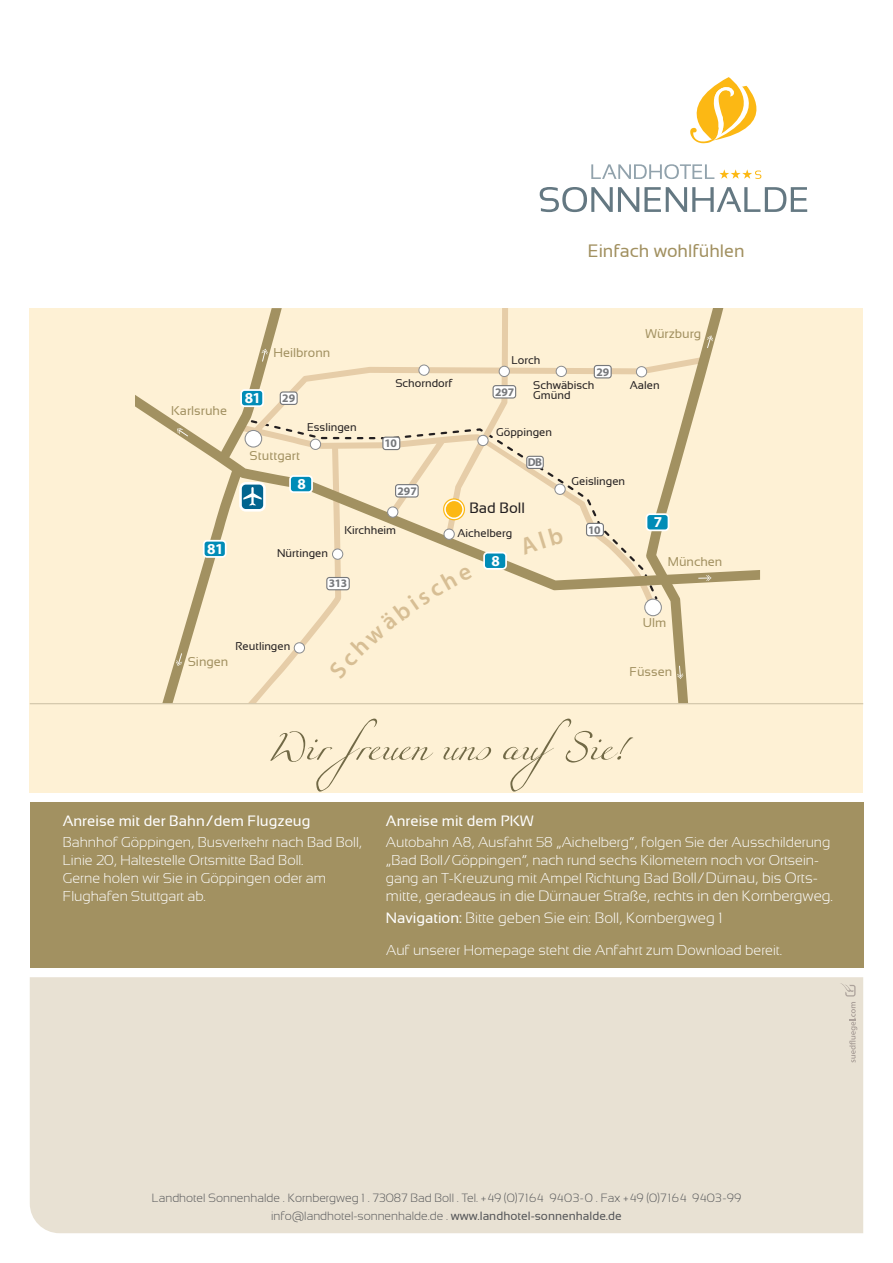
<style>
.page{position:relative;width:893px;height:1263px;background:#fff}
.page>*{position:absolute;margin:0;border:0;box-sizing:border-box;transform-origin:0 0}
.t1{font:54px "Miama";color:#716946;scale:1.11 1}
.t2{font:18px "Sansation";color:#a29161}
.t3{font:700 15.15px "Myriad Pro";color:#fff}
.t4{font:300 15px/22.5px "Sansation";color:#fff}
.t5{font:15px "Sansation";color:#fff}
.t6{font:15px "Sansation";color:#231f20}
.t7{font:300 14.25px/18px "Sansation";color:#fff}
.t8{font:12.75px "Sansation";color:#a29161}
.t9{font:300 12px/18px "Sansation";color:#57585a;text-align:center}
.t10{font:700 11.7px "Myriad Pro";letter-spacing:-.01em;color:#76787b}
.t11{font:700 11.55px "Myriad Pro";color:#76787b}
.t12{font:700 11.4px "Myriad Pro";color:#76787b}
.t13{font:11.25px "Sansation";color:#231f20}
.s1{font-size:15px}
.s2{font-weight:400}
</style>
<div class="page">
<div style="left:30px;top:977px;width:833px;height:256px;background:#e8e1d3"></div>
<div style="left:30px;top:308px;width:833px;height:484px;background:#fef1d5"></div>
<svg style="left:540px;top:187px;width:267px;height:25px"></svg>
<svg style="left:591px;top:164px;width:170px;height:15px"></svg>
<svg style="left:690px;top:77px;width:67px;height:66px"></svg>
<svg style="left:135px;top:308px;width:625px;height:395px"></svg>
<div style="left:484px;top:553px;width:22px;height:16px;background:#008cb7;border-radius:4px"></div>
<div style="left:483px;top:552px;width:24px;height:18px;border:2px solid #fff;border-radius:4px"></div>
<div style="left:327px;top:577px;width:22px;height:13px;background:#fff;border-radius:3px"></div>
<div style="left:326px;top:577px;width:24px;height:13px;border:1px solid #76787b;border-radius:3px"></div>
<div style="left:290px;top:476px;width:22px;height:16px;background:#008cb7;border-radius:4px"></div>
<div style="left:289px;top:475px;width:24px;height:18px;border:2px solid #fff;border-radius:4px"></div>
<div style="left:204px;top:541px;width:22px;height:16px;background:#008cb7;border-radius:4px"></div>
<div style="left:203px;top:540px;width:24px;height:18px;border:2px solid #fff;border-radius:4px"></div>
<div style="left:241px;top:390px;width:22px;height:16px;background:#008cb7;border-radius:4px"></div>
<div style="left:240px;top:389px;width:24px;height:18px;border:2px solid #fff;border-radius:4px"></div>
<div style="left:241px;top:483px;width:23px;height:27px;background:#02658f;border-radius:5px"></div>
<div style="left:239px;top:482px;width:27px;height:30px;border:3px solid #fff;border-radius:5px"></div>
<div style="left:245px;top:430px;width:17px;height:17px;background:#fff;border-radius:50%"></div>
<div style="left:245px;top:430px;width:17px;height:18px;border:1px solid #8a8c8f;border-radius:50%"></div>
<div style="left:644px;top:599px;width:18px;height:17px;border:1px solid #8a8c8f;border-radius:50%"></div>
<div style="left:444px;top:529px;width:11px;height:11px;background:#fff;border-radius:50%"></div>
<div style="left:443px;top:528px;width:12px;height:12px;border:1px solid #8a8c8f;border-radius:50%"></div>
<div style="left:387px;top:507px;width:11px;height:10px;background:#fff;border-radius:50%"></div>
<div style="left:387px;top:506px;width:11px;height:12px;border:1px solid #8a8c8f;border-radius:50%"></div>
<div style="left:332px;top:549px;width:11px;height:10px;background:#fff;border-radius:50%"></div>
<div style="left:332px;top:548px;width:11px;height:12px;border:1px solid #8a8c8f;border-radius:50%"></div>
<div style="left:294px;top:642px;width:11px;height:11px;background:#fff;border-radius:50%"></div>
<div style="left:294px;top:642px;width:11px;height:12px;border:1px solid #8a8c8f;border-radius:50%"></div>
<div style="left:310px;top:439px;width:11px;height:11px;background:#fff;border-radius:50%"></div>
<div style="left:310px;top:439px;width:11px;height:11px;border:1px solid #8a8c8f;border-radius:50%"></div>
<svg style="left:243px;top:487px;width:19px;height:18px"></svg>
<svg style="left:646px;top:308px;width:81px;height:395px"></svg>
<svg style="left:176px;top:653px;width:6px;height:13px"></svg>
<svg style="left:177px;top:428px;width:11px;height:8px"></svg>
<svg style="left:262px;top:349px;width:6px;height:13px"></svg>
<div style="left:383px;top:437px;width:17px;height:13px;background:#fff;border-radius:3px"></div>
<div style="left:382px;top:437px;width:18px;height:13px;border:1px solid #76787b;border-radius:3px"></div>
<div style="left:594px;top:365px;width:17px;height:13px;background:#fff;border-radius:3px"></div>
<div style="left:594px;top:365px;width:18px;height:13px;border:1px solid #76787b;border-radius:3px"></div>
<div style="left:586px;top:523px;width:17px;height:13px;background:#fff;border-radius:3px"></div>
<div style="left:586px;top:523px;width:18px;height:13px;border:1px solid #76787b;border-radius:3px"></div>
<div style="left:527px;top:456px;width:16px;height:12px;background:#fff;border-radius:3px"></div>
<div style="left:526px;top:456px;width:18px;height:13px;border:1px solid #76787b;border-radius:3px"></div>
<div style="left:396px;top:485px;width:22px;height:12px;background:#fff;border-radius:3px"></div>
<div style="left:395px;top:484px;width:24px;height:14px;border:1px solid #76787b;border-radius:3px"></div>
<div style="left:493px;top:386px;width:23px;height:12px;background:#fff;border-radius:3px"></div>
<div style="left:492px;top:385px;width:24px;height:14px;border:1px solid #76787b;border-radius:3px"></div>
<svg style="left:442px;top:498px;width:24px;height:23px"></svg>
<div style="left:419px;top:365px;width:10px;height:11px;background:#fff;border-radius:50%"></div>
<div style="left:418px;top:364px;width:12px;height:12px;border:1px solid #8a8c8f;border-radius:50%"></div>
<div style="left:499px;top:366px;width:11px;height:11px;background:#fff;border-radius:50%"></div>
<div style="left:499px;top:366px;width:11px;height:11px;border:1px solid #8a8c8f;border-radius:50%"></div>
<div style="left:478px;top:435px;width:10px;height:11px;background:#fff;border-radius:50%"></div>
<div style="left:477px;top:435px;width:12px;height:11px;border:1px solid #8a8c8f;border-radius:50%"></div>
<div style="left:556px;top:366px;width:11px;height:11px;background:#fff;border-radius:50%"></div>
<div style="left:556px;top:366px;width:11px;height:11px;border:1px solid #8a8c8f;border-radius:50%"></div>
<div style="left:636px;top:366px;width:11px;height:11px;background:#fff;border-radius:50%"></div>
<div style="left:636px;top:366px;width:11px;height:11px;border:1px solid #8a8c8f;border-radius:50%"></div>
<div style="left:555px;top:484px;width:10px;height:11px;background:#fff;border-radius:50%"></div>
<div style="left:554px;top:483px;width:12px;height:12px;border:1px solid #8a8c8f;border-radius:50%"></div>
<div style="left:280px;top:392px;width:17px;height:12px;background:#fff;border-radius:3px"></div>
<div style="left:280px;top:391px;width:18px;height:14px;border:1px solid #76787b;border-radius:3px"></div>
<div style="left:30px;top:802px;width:833px;height:166px;background:#a29161"></div>
<hr style="left:30px;top:703px;width:833px;height:1px;background:#cabea2">
<svg style="left:840px;top:983px;width:15px;height:13px"></svg>
<svg style="left:849px;top:1002px;width:8px;height:60px"></svg>
<svg style="left:329px;top:566px;width:144px;height:114px"></svg>
<svg style="left:519px;top:526px;width:45px;height:29px"></svg>
<p class="t2" style="left:588px;top:240px;width:158px">Einfach wohlfühlen</p>
<p class="t8" style="left:171px;top:403px;width:57px">Karlsruhe</p>
<p class="t3" style="left:207px;top:540px;width:18px">81</p>
<p class="t3" style="left:245px;top:389px;width:18px">81</p>
<p class="t8" style="left:274px;top:346px;width:58px">Heilbronn</p>
<p class="t10" style="left:282px;top:391px;width:14px">29</p>
<p class="t13" style="left:307px;top:421px;width:51px">Esslingen</p>
<p class="t8" style="left:250px;top:448px;width:52px">Stuttgart</p>
<p class="t3" style="left:297px;top:475px;width:10px">8</p>
<p class="t13" style="left:511px;top:354px;width:31px">Lorch</p>
<p class="t10" style="left:596px;top:365px;width:14px">29</p>
<p class="t8" style="left:645px;top:327px;width:57px">Würzburg</p>
<p class="t13" style="left:395px;top:377px;width:59px">Schorndorf</p>
<p class="t13" style="left:533px;top:378px;width:63px">Schwäbisch</p>
<p class="t13" style="left:630px;top:379px;width:31px">Aalen</p>
<p class="t13" style="left:533px;top:389px;width:39px">Gmünd</p>
<p class="t11" style="left:495px;top:385px;width:21px">297</p>
<p class="t10" style="left:384px;top:437px;width:14px">10</p>
<p class="t11" style="left:397px;top:484px;width:21px">297</p>
<p class="t13" style="left:496px;top:426px;width:57px">Göppingen</p>
<p class="t12" style="left:528px;top:456px;width:16px">DB</p>
<p class="t6" style="left:469px;top:499px;width:57px">Bad Boll</p>
<p class="t13" style="left:572px;top:475px;width:55px">Geislingen</p>
<p class="t13" style="left:277px;top:547px;width:52px">Nürtingen</p>
<p class="t13" style="left:344px;top:524px;width:53px">Kirchheim</p>
<p class="t13" style="left:457px;top:527px;width:56px">Aichelberg</p>
<p class="t3" style="left:491px;top:551px;width:10px">8</p>
<p class="t11" style="left:329px;top:577px;width:20px">313</p>
<p class="t10" style="left:588px;top:523px;width:14px">10</p>
<p class="t3" style="left:654px;top:513px;width:10px">7</p>
<p class="t8" style="left:668px;top:555px;width:56px">München</p>
<p class="t8" style="left:188px;top:654px;width:42px">Singen</p>
<p class="t13" style="left:236px;top:639px;width:56px">Reutlingen</p>
<p class="t8" style="left:643px;top:616px;width:25px">Ulm</p>
<p class="t8" style="left:630px;top:664px;width:44px">Füssen</p>
<h1 class="t1" style="left:267px;top:721px;width:324px">Wir freuen uns aufSie!</h1>
<p class="t5" style="left:63px;top:812px;width:249px">Anreise mit der Bahn / dem Flugzeug</p>
<p class="t7" style="left:63px;top:833px;width:301px">Bahnhof Göppingen, Busverkehr nach Bad Boll, Linie 20, Haltestelle Ortsmitte Bad Boll.<br>Gerne holen wir Sie in Göppingen oder am Flughafen Stuttgart ab.</p>
<p class="t5" style="left:386px;top:812px;width:149px">Anreise mit dem PKW</p>
<p class="t7" style="left:386px;top:833px;width:446px">Autobahn A8, Ausfahrt 58 „Aichelberg“, folgen Sie der Ausschilderung „Bad Boll/Göppingen“, nach rund sechs Kilometern noch vor Ortsein&shy;gang an T-Kreuzung mit Ampel Richtung Bad <span class="s1">Boll/Dürnau, bis Orts-</span></p>
<p class="t4" style="left:386px;top:884px;width:449px">mitte, geradeaus in die Dürnauer Straße, rechts in den Kornbergweg.<br><span class="s2">Navigation:</span> Bitte geben Sie ein: Boll, Kornbergweg 1</p>
<p class="t7" style="left:386px;top:941px;width:397px">Auf unserer Homepage steht die Anfahrt zum Download bereit.</p>
<p class="t9" style="left:152px;top:1188px;width:591px">Landhotel Sonnenhalde . Kornbergweg 1 . 73087 Bad Boll . Tel. +49 (0)7164 9403-0 . Fax +49 (0)7164 9403-99 info@landhotel-sonnenhalde.de . <span class="s2">www.landhotel-sonnenhalde.de</span></p>
</div>
